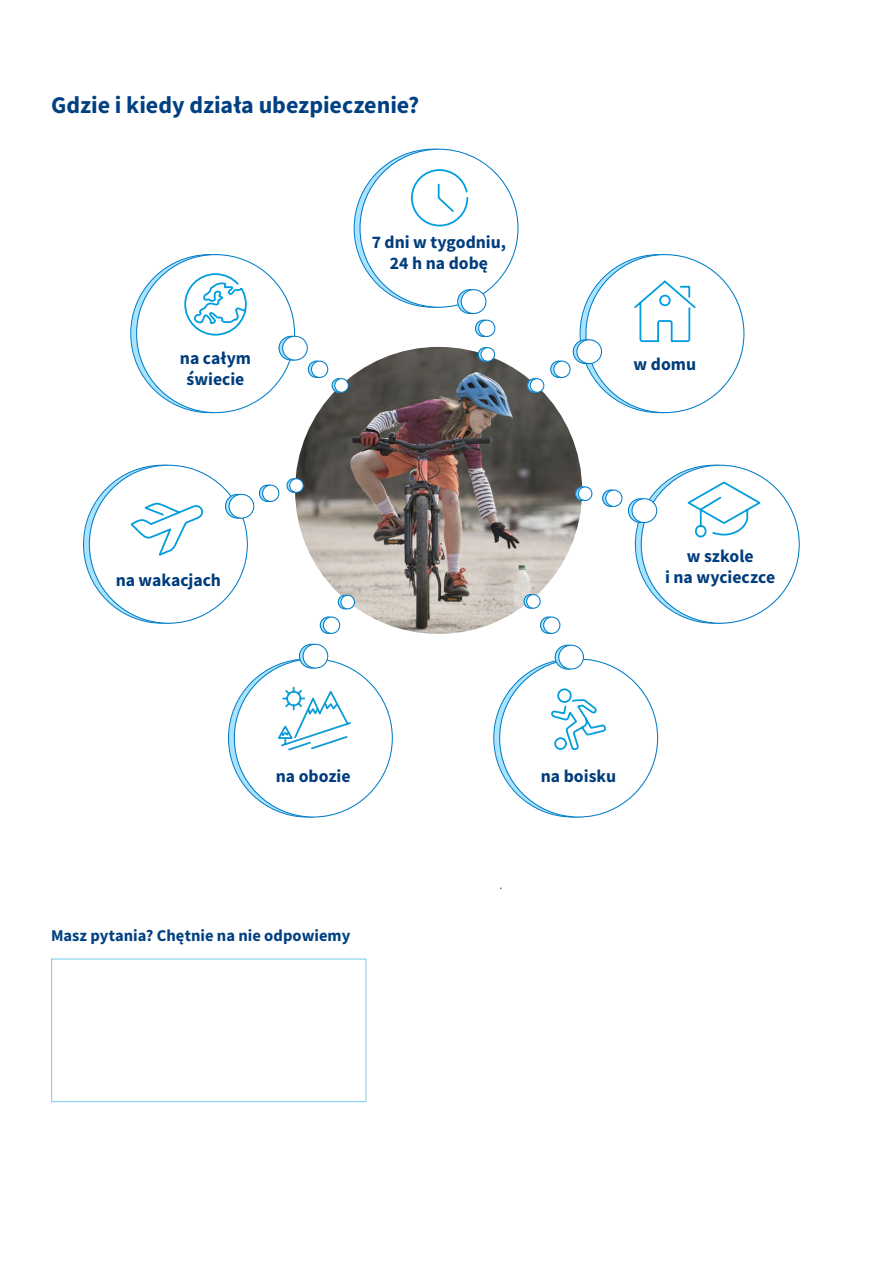
<style>
.page{position:relative;width:893px;height:1263px;background:#fff}
.page>*{position:absolute;margin:0;border:0;box-sizing:border-box;transform-origin:0 0}
.WYROZNIENIE{font:700 24px "Source Sans Pro";letter-spacing:-.005em;color:#014081}
.TABELA_NAGLOWEK{font:700 17.7px/21.1px "Source Sans Pro";color:#003d7c;text-align:center}
.t1{font:700 16.5px "Source Sans Pro";color:#014081}
</style>
<div class="page">
<img style="left:295px;top:347px;width:287px;height:287px;border-radius:143px">
<div style="left:51px;top:958px;width:315px;height:144px;border:1px solid #84d0f0"></div>
<svg style="left:131px;top:255px;width:157px;height:157px"></svg>
<div style="left:137px;top:255px;width:158px;height:158px;background:#fff;border-radius:50%"></div>
<svg style="left:184px;top:273px;width:63px;height:63px"></svg>
<svg style="left:581px;top:255px;width:157px;height:157px"></svg>
<div style="left:586px;top:255px;width:158px;height:158px;background:#fff;border-radius:50%"></div>
<svg style="left:634px;top:280px;width:62px;height:63px"></svg>
<svg style="left:636px;top:466px;width:157px;height:157px"></svg>
<div style="left:641px;top:465px;width:158px;height:158px;background:#fff;border-radius:50%"></div>
<svg style="left:687px;top:481px;width:74px;height:57px"></svg>
<svg style="left:355px;top:150px;width:157px;height:157px"></svg>
<div style="left:360px;top:149px;width:158px;height:158px;background:#fff;border-radius:50%"></div>
<svg style="left:411px;top:169px;width:58px;height:58px"></svg>
<svg style="left:494px;top:659px;width:157px;height:157px"></svg>
<div style="left:500px;top:659px;width:158px;height:158px;background:#fff;border-radius:50%"></div>
<svg style="left:551px;top:688px;width:55px;height:63px"></svg>
<svg style="left:229px;top:659px;width:157px;height:157px"></svg>
<div style="left:234px;top:659px;width:158px;height:158px;background:#fff;border-radius:50%"></div>
<svg style="left:278px;top:686px;width:73px;height:65px"></svg>
<svg style="left:84px;top:466px;width:157px;height:157px"></svg>
<div style="left:89px;top:465px;width:158px;height:158px;background:#fff;border-radius:50%"></div>
<svg style="left:130px;top:502px;width:73px;height:54px"></svg>
<svg style="left:555px;top:645px;width:25px;height:24px"></svg>
<div style="left:555px;top:645px;width:25px;height:24px;border:1px solid #007dc7;border-radius:50%"></div>
<div style="left:559px;top:645px;width:24px;height:24px;background:#fff;border-radius:50%"></div>
<div style="left:558px;top:645px;width:26px;height:24px;border:1px solid #007dc7;border-radius:50%"></div>
<svg style="left:299px;top:644px;width:26px;height:24px"></svg>
<div style="left:299px;top:644px;width:26px;height:25px;border:1px solid #007dc7;border-radius:50%"></div>
<div style="left:303px;top:644px;width:25px;height:24px;background:#fff;border-radius:50%"></div>
<div style="left:303px;top:644px;width:25px;height:25px;border:1px solid #007dc7;border-radius:50%"></div>
<svg style="left:225px;top:494px;width:26px;height:24px"></svg>
<div style="left:225px;top:494px;width:26px;height:25px;border:1px solid #007dc7;border-radius:50%"></div>
<div style="left:229px;top:494px;width:25px;height:24px;background:#fff;border-radius:50%"></div>
<div style="left:229px;top:494px;width:25px;height:25px;border:1px solid #007dc7;border-radius:50%"></div>
<svg style="left:279px;top:336px;width:25px;height:24px"></svg>
<div style="left:279px;top:336px;width:25px;height:25px;border:1px solid #007dc7;border-radius:50%"></div>
<div style="left:283px;top:336px;width:24px;height:24px;background:#fff;border-radius:50%"></div>
<div style="left:282px;top:336px;width:26px;height:25px;border:1px solid #007dc7;border-radius:50%"></div>
<svg style="left:457px;top:289px;width:26px;height:25px"></svg>
<div style="left:457px;top:289px;width:26px;height:25px;border:1px solid #007dc7;border-radius:50%"></div>
<div style="left:461px;top:290px;width:25px;height:23px;background:#fff;border-radius:50%"></div>
<div style="left:461px;top:289px;width:25px;height:25px;border:1px solid #007dc7;border-radius:50%"></div>
<svg style="left:573px;top:339px;width:25px;height:25px"></svg>
<div style="left:573px;top:339px;width:25px;height:25px;border:1px solid #007dc7;border-radius:50%"></div>
<div style="left:577px;top:340px;width:25px;height:24px;background:#fff;border-radius:50%"></div>
<div style="left:576px;top:339px;width:26px;height:25px;border:1px solid #007dc7;border-radius:50%"></div>
<svg style="left:628px;top:498px;width:25px;height:25px"></svg>
<div style="left:628px;top:498px;width:26px;height:25px;border:1px solid #007dc7;border-radius:50%"></div>
<div style="left:632px;top:499px;width:25px;height:23px;background:#fff;border-radius:50%"></div>
<div style="left:631px;top:498px;width:26px;height:25px;border:1px solid #007dc7;border-radius:50%"></div>
<svg style="left:540px;top:617px;width:17px;height:17px"></svg>
<div style="left:540px;top:616px;width:17px;height:18px;border:1px solid #007dc7;border-radius:50%"></div>
<div style="left:544px;top:617px;width:16px;height:16px;background:#fff;border-radius:50%"></div>
<div style="left:543px;top:616px;width:17px;height:18px;border:1px solid #007dc7;border-radius:50%"></div>
<svg style="left:320px;top:617px;width:17px;height:17px"></svg>
<div style="left:320px;top:616px;width:17px;height:18px;border:1px solid #007dc7;border-radius:50%"></div>
<div style="left:323px;top:617px;width:17px;height:16px;background:#fff;border-radius:50%"></div>
<div style="left:323px;top:616px;width:17px;height:18px;border:1px solid #007dc7;border-radius:50%"></div>
<div style="left:338px;top:595px;width:14px;height:14px;border:1px solid #007dc7;border-radius:50%"></div>
<div style="left:341px;top:595px;width:13px;height:14px;background:#fff;border-radius:50%"></div>
<div style="left:340px;top:595px;width:15px;height:14px;border:1px solid #007dc7;border-radius:50%"></div>
<svg style="left:524px;top:594px;width:14px;height:15px"></svg>
<div style="left:523px;top:594px;width:15px;height:15px;border:1px solid #007dc7;border-radius:50%"></div>
<div style="left:527px;top:595px;width:13px;height:13px;background:#fff;border-radius:50%"></div>
<div style="left:526px;top:594px;width:15px;height:15px;border:1px solid #007dc7;border-radius:50%"></div>
<svg style="left:575px;top:486px;width:15px;height:15px"></svg>
<div style="left:575px;top:486px;width:15px;height:15px;border:1px solid #007dc7;border-radius:50%"></div>
<div style="left:578px;top:487px;width:14px;height:13px;background:#fff;border-radius:50%"></div>
<div style="left:578px;top:486px;width:14px;height:15px;border:1px solid #007dc7;border-radius:50%"></div>
<svg style="left:287px;top:478px;width:14px;height:15px"></svg>
<div style="left:286px;top:478px;width:15px;height:15px;border:1px solid #007dc7;border-radius:50%"></div>
<div style="left:290px;top:479px;width:13px;height:13px;background:#fff;border-radius:50%"></div>
<div style="left:289px;top:478px;width:15px;height:15px;border:1px solid #007dc7;border-radius:50%"></div>
<div style="left:332px;top:378px;width:14px;height:15px;border:1px solid #007dc7;border-radius:50%"></div>
<div style="left:335px;top:379px;width:13px;height:13px;background:#fff;border-radius:50%"></div>
<div style="left:334px;top:378px;width:15px;height:15px;border:1px solid #007dc7;border-radius:50%"></div>
<svg style="left:527px;top:378px;width:15px;height:15px"></svg>
<div style="left:527px;top:378px;width:15px;height:15px;border:1px solid #007dc7;border-radius:50%"></div>
<div style="left:530px;top:379px;width:14px;height:13px;background:#fff;border-radius:50%"></div>
<div style="left:530px;top:378px;width:14px;height:15px;border:1px solid #007dc7;border-radius:50%"></div>
<svg style="left:478px;top:347px;width:14px;height:15px"></svg>
<div style="left:478px;top:347px;width:14px;height:15px;border:1px solid #007dc7;border-radius:50%"></div>
<div style="left:481px;top:348px;width:14px;height:13px;background:#fff;border-radius:50%"></div>
<div style="left:480px;top:347px;width:15px;height:15px;border:1px solid #007dc7;border-radius:50%"></div>
<svg style="left:259px;top:485px;width:17px;height:17px"></svg>
<div style="left:259px;top:485px;width:17px;height:17px;border:1px solid #007dc7;border-radius:50%"></div>
<div style="left:263px;top:485px;width:16px;height:16px;background:#fff;border-radius:50%"></div>
<div style="left:262px;top:485px;width:17px;height:17px;border:1px solid #007dc7;border-radius:50%"></div>
<svg style="left:308px;top:361px;width:17px;height:17px"></svg>
<div style="left:308px;top:361px;width:17px;height:17px;border:1px solid #007dc7;border-radius:50%"></div>
<div style="left:311px;top:361px;width:17px;height:16px;background:#fff;border-radius:50%"></div>
<div style="left:311px;top:361px;width:17px;height:17px;border:1px solid #007dc7;border-radius:50%"></div>
<svg style="left:475px;top:320px;width:17px;height:17px"></svg>
<div style="left:475px;top:320px;width:17px;height:17px;border:1px solid #007dc7;border-radius:50%"></div>
<div style="left:479px;top:320px;width:16px;height:16px;background:#fff;border-radius:50%"></div>
<div style="left:478px;top:320px;width:17px;height:17px;border:1px solid #007dc7;border-radius:50%"></div>
<svg style="left:550px;top:361px;width:17px;height:17px"></svg>
<div style="left:550px;top:361px;width:17px;height:17px;border:1px solid #007dc7;border-radius:50%"></div>
<div style="left:554px;top:361px;width:16px;height:16px;background:#fff;border-radius:50%"></div>
<div style="left:553px;top:361px;width:18px;height:17px;border:1px solid #007dc7;border-radius:50%"></div>
<svg style="left:602px;top:490px;width:17px;height:17px"></svg>
<div style="left:602px;top:489px;width:17px;height:18px;border:1px solid #007dc7;border-radius:50%"></div>
<div style="left:606px;top:490px;width:16px;height:16px;background:#fff;border-radius:50%"></div>
<div style="left:605px;top:489px;width:17px;height:18px;border:1px solid #007dc7;border-radius:50%"></div>
<p class="WYROZNIENIE" style="left:51px;top:89px;width:370px">Gdzie i kiedy działa ubezpieczenie?</p>
<p class="TABELA_NAGLOWEK" style="left:372px;top:232px;width:136px">7 dni w tygodniu,<br>24 h na dobę</p>
<p class="TABELA_NAGLOWEK" style="left:180px;top:347px;width:73px">na całym świecie</p>
<p class="TABELA_NAGLOWEK" style="left:634px;top:354px;width:64px">w domu</p>
<p class="TABELA_NAGLOWEK" style="left:116px;top:569px;width:107px">na wakacjach</p>
<p class="TABELA_NAGLOWEK" style="left:665px;top:545px;width:112px">w szkole<br>i na wycieczce</p>
<p class="TABELA_NAGLOWEK" style="left:276px;top:765px;width:76px">na obozie</p>
<p class="TABELA_NAGLOWEK" style="left:541px;top:765px;width:77px">na boisku</p>
<p class="t1" style="left:51px;top:924px;width:301px">Masz pytania? Chętnie na nie odpowiemy</p>
</div>
